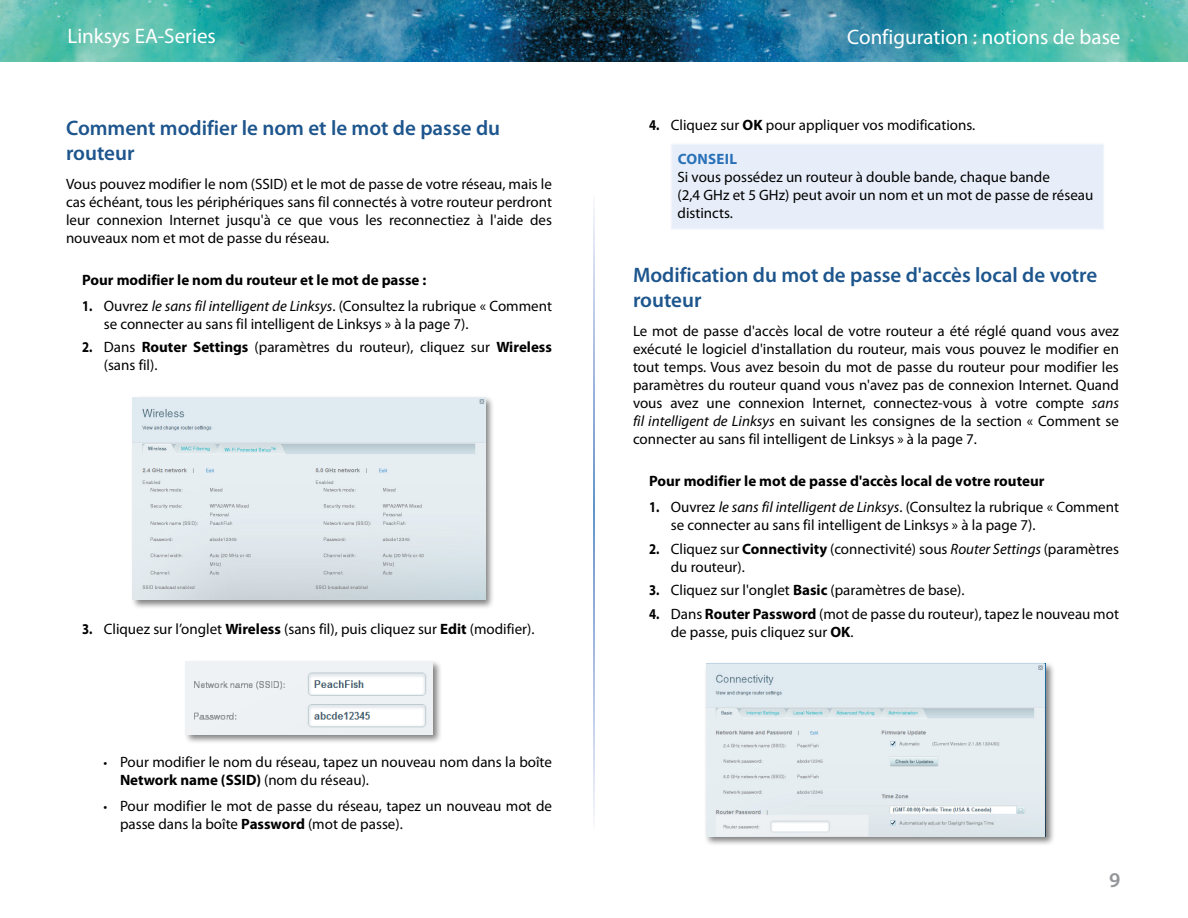
<style>
.page{position:relative;width:1188px;height:918px;background:#fff}
.page>*{position:absolute;margin:0;border:0;box-sizing:border-box;transform-origin:0 0}
.Heading2{font:600 21px/25.2px "Myriad Pro";color:#1d558d}
.t1{font:21px "Myriad Pro";color:#fff}
.t2{font:600 21px "Myriad Pro";color:#939598}
.Body{font:15px/18px "Myriad Pro";color:#000}
.Note_Body{font:15px/18px "Myriad Pro";color:#000}
.Body-2{font:700 15px "Myriad Pro";color:#000}
.Note_Head{font:700 15px "Myriad Pro";letter-spacing:.02em;color:#2972b9}
.s1{font-weight:700}
.s2{font-style:italic}
.s3{font-size:13.5px}
</style>
<div class="page">
<img style="left:0;top:0;width:1188px;height:62px">
<div style="left:131px;top:396px;width:364px;height:214px;background:#000;opacity:.5"></div>
<img style="left:133px;top:398px;width:352px;height:202px">
<div style="left:183px;top:659px;width:259px;height:86px;background:#000;opacity:.5"></div>
<img style="left:186px;top:661px;width:246px;height:74px">
<div style="left:672px;top:144px;width:432px;height:85px;background:#e8eef9"></div>
<hr style="left:671px;top:145px;width:1px;height:83px;background:#f1f5fb">
<hr style="left:1103px;top:145px;width:1px;height:83px;background:#f1f5fb">
<hr style="left:671px;top:144px;width:433px;height:1px;background:#f1f5fb">
<hr style="left:671px;top:228px;width:433px;height:2px;background:#f1f5fb">
<div style="left:704px;top:662px;width:352px;height:184px;background:#000;opacity:.5"></div>
<img style="left:706px;top:664px;width:340px;height:173px">
<h1 class="t1" style="left:68px;top:23px;width:150px">Linksys EA-Series</h1>
<h1 class="t1" style="left:847px;top:24px;width:275px">Configuration : notions de base</h1>
<p class="Heading2" style="left:66px;top:114px;width:436px">Comment modifier le nom et le mot de passe du routeur</p>
<p class="Body" style="left:66px;top:174px;width:488px;text-align:justify">Vous pouvez modifier le nom (SSID) et le mot de passe de votre réseau, mais le cas échéant, tous les périphériques sans fil connectés à votre routeur perdront leur connexion Internet jusqu'à ce que vous les reconnectiez à l'aide des nouveaux nom et mot de passe du réseau.</p>
<p class="Body-2" style="left:82px;top:270px;width:346px">Pour modifier le nom du routeur et le mot de passe :</p>
<p class="Body" style="left:104px;top:297px;width:450px;text-indent:-22px"><span class="s1">1.</span> Ouvrez <span class="s2">le sans fil intelligent de Linksys</span>. (Consultez la rubrique « Comment se connecter au sans fil intelligent de Linksys » à la page 7).</p>
<p class="Body" style="left:104px;top:338px;width:450px;text-indent:-22px"><span class="s1">2.</span> Dans <span class="s1">Router Settings</span> (paramètres du routeur), cliquez sur <span class="s1">Wireless </span>(sans fil).</p>
<p class="Body" style="left:82px;top:620px;width:454px"><span class="s1">3.</span> Cliquez sur l’onglet <span class="s1">Wireless</span> (sans fil), puis cliquez sur <span class="s1">Edit</span> (modifier).</p>
<p class="Body" style="left:120px;top:753px;width:434px;text-indent:-16px"><span class="s3">•</span> Pour modifier le nom du réseau, tapez un nouveau nom dans la boîte<br><span class="s1">Network name (SSID)</span> (nom du réseau).</p>
<p class="Body" style="left:120px;top:797px;width:433px;text-indent:-16px"><span class="s3">•</span> Pour modifier le mot de passe du réseau, tapez un nouveau mot de passe dans la boîte <span class="s1">Password</span> (mot de passe).</p>
<p class="Body" style="left:649px;top:116px;width:328px"><span class="s1">4.</span> Cliquez sur <span class="s1">OK</span> pour appliquer vos modifications.</p>
<p class="Note_Head" style="left:678px;top:149px;width:61px">CONSEIL</p>
<p class="Note_Body" style="left:678px;top:168px;width:417px">Si vous possédez un routeur à double bande, chaque bande<br>(2,4 GHz et 5 GHz) peut avoir un nom et un mot de passe de réseau distincts.</p>
<p class="Heading2" style="left:633px;top:262px;width:466px">Modification du mot de passe d'accès local de votre routeur</p>
<p class="Body" style="left:633px;top:322px;width:488px;text-align:justify">Le mot de passe d'accès local de votre routeur a été réglé quand vous avez exécuté le logiciel d'installation du routeur, mais vous pouvez le modifier en tout temps. Vous avez besoin du mot de passe du routeur pour modifier les paramètres du routeur quand vous n'avez pas de connexion Internet. Quand vous avez une connexion Internet, connectez-vous à votre compte <span class="s2">sans fil intelligent de Linksys</span> en suivant les consignes de la section « Comment se connecter au sans fil intelligent de Linksys » à la page 7.</p>
<p class="Body-2" style="left:649px;top:471px;width:397px">Pour modifier le mot de passe d'accès local de votre routeur</p>
<p class="Body" style="left:671px;top:498px;width:450px;text-indent:-22px"><span class="s1">1.</span> Ouvrez <span class="s2">le sans fil intelligent de Linksys</span>. (Consultez la rubrique « Comment se connecter au sans fil intelligent de Linksys » à la page 7).</p>
<p class="Body" style="left:671px;top:539px;width:450px;text-indent:-22px"><span class="s1">2.</span> Cliquez sur <span class="s1">Connectivity</span> (connectivité) sous <span class="s2">Router Settings</span> (paramètres du routeur).</p>
<p class="Body" style="left:649px;top:581px;width:317px"><span class="s1">3.</span> Cliquez sur l'onglet <span class="s1">Basic</span> (paramètres de base).</p>
<p class="Body" style="left:671px;top:604px;width:450px;text-indent:-22px"><span class="s1">4.</span> Dans <span class="s1">Router Password</span> (mot de passe du routeur), tapez le nouveau mot de passe, puis cliquez sur <span class="s1">OK</span>.</p>
<h1 class="t2" style="left:1109px;top:867px;width:13px">9</h1>
</div>
